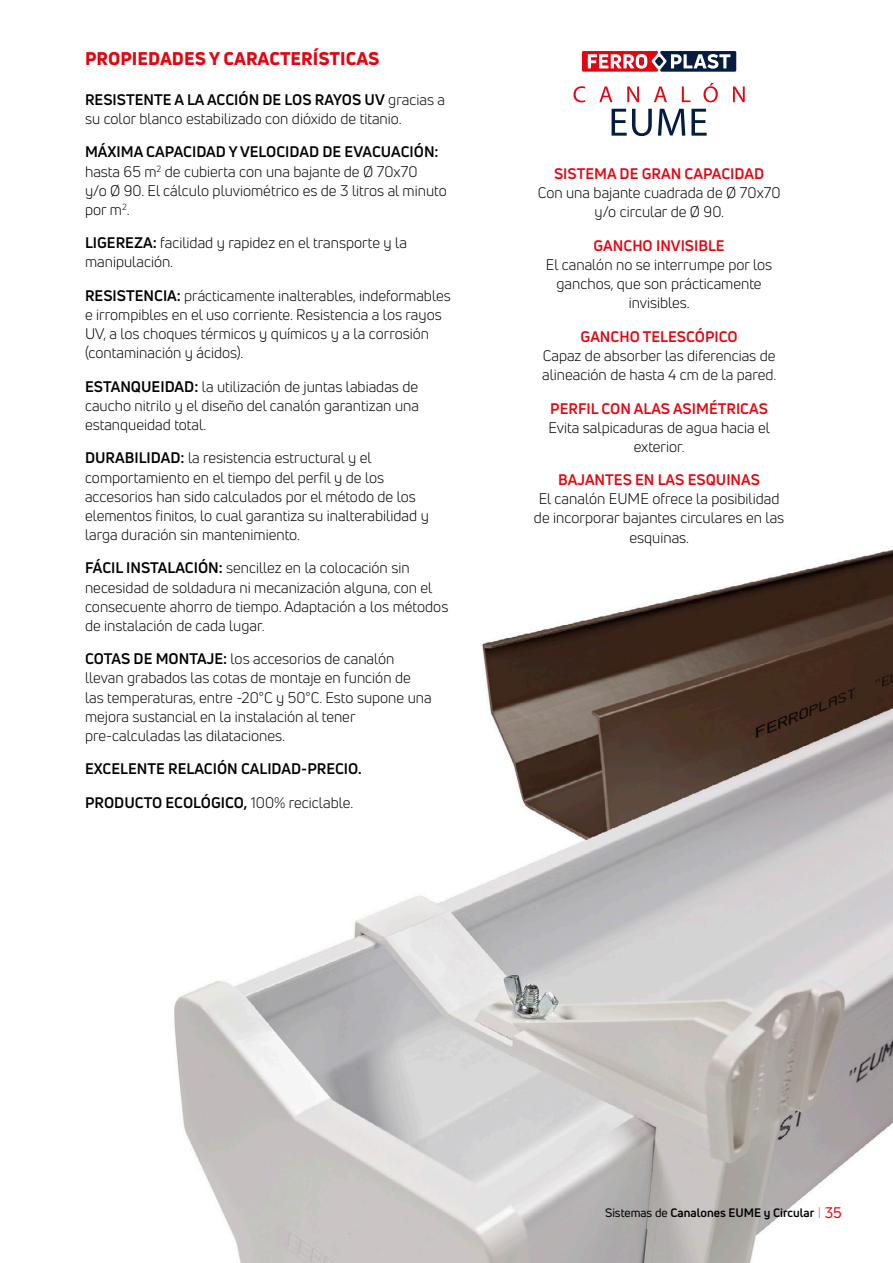
<style>
.page{position:relative;width:893px;height:1263px;background:#fff}
.page>*{position:absolute;margin:0;border:0;box-sizing:border-box;transform-origin:0 0}
.t1{font:800 18px "Uni Neue";color:#e30612}
.t2{font:15px/19.2px "Uni Neue";color:#000}
.t3{font:700 15px "Uni Neue";color:#e30612}
.t4{font:700 15px "Uni Neue";color:#000}
.t5{font:700 12px "Uni Neue";color:#000}
.s1{font-weight:700}
.s2{font-weight:400}
.s3{font-weight:100;font-size:15px}
.s4{font-weight:400;font-size:15px;color:#e30612}
</style>
<div class="page">
<img style="left:174px;top:52px;width:719px;height:1211px">
<svg style="left:573px;top:83px;width:172px;height:19px"></svg>
<svg style="left:612px;top:109px;width:95px;height:27px"></svg>
<svg style="left:582px;top:51px;width:154px;height:21px"></svg>
<p class="t1" style="left:85px;top:47px;width:296px">PROPIEDADES Y CARACTERÍSTICAS</p>
<p class="t2" style="left:85px;top:90px;width:361px"><span class="s1">RESISTENTE A LA ACCIÓN DE LOS RAYOS UV</span> gracias a su color blanco estabilizado con dióxido de titanio.</p>
<p class="t2" style="left:85px;top:142px;width:363px"><span class="s1">MÁXIMA CAPACIDAD Y VELOCIDAD DE EVACUACIÓN: </span>hasta 65 m<sup>2</sup> de cubierta con una bajante de Ø 70x70<br>y/o Ø 90. El cálculo pluviométrico es de 3 litros al minuto por m<sup>2</sup>.</p>
<p class="t2" style="left:85px;top:233px;width:323px"><span class="s1">LIGEREZA:</span> facilidad y rapidez en el transporte y la manipulación.</p>
<p class="t2" style="left:85px;top:286px;width:367px"><span class="s1">RESISTENCIA:</span> prácticamente inalterables, indeformables e irrompibles en el uso corriente. Resistencia a los rayos UV, a los choques térmicos y químicos y a la corrosión (contaminación y ácidos).</p>
<p class="t2" style="left:85px;top:377px;width:335px;text-align:justify"><span class="s1">ESTANQUEIDAD:</span> la utilización de juntas labiadas de caucho nitrilo y el diseño del canalón garantizan una estanqueidad total.</p>
<p class="t2" style="left:85px;top:448px;width:345px"><span class="s1">DURABILIDAD:</span> la resistencia estructural y el comportamiento en el tiempo del perfil y de los accesorios han sido calculados por el método de los elementos finitos, lo cual garantiza su inalterabilidad y larga duración sin mantenimiento.</p>
<p class="t2" style="left:85px;top:558px;width:365px"><span class="s1">FÁCIL INSTALACIÓN:</span> sencillez en la colocación sin necesidad de soldadura ni mecanización alguna, con el consecuente ahorro de tiempo. Adaptación a los métodos de instalación de cada lugar.</p>
<p class="t2" style="left:85px;top:649px;width:348px"><span class="s1">COTAS DE MONTAJE:</span> los accesorios de canalón llevan grabados las cotas de montaje en función de las temperaturas, entre -20°C y 50°C. Esto supone una mejora sustancial en la instalación al tener pre-calculadas las dilataciones.</p>
<p class="t4" style="left:85px;top:759px;width:278px">EXCELENTE RELACIÓN CALIDAD-PRECIO.</p>
<p class="t4" style="left:85px;top:793px;width:270px">PRODUCTO ECOLÓGICO, <span class="s2">100% reciclable.</span></p>
<p class="t3" style="left:554px;top:164px;width:212px">SISTEMA DE GRAN CAPACIDAD</p>
<p class="t2" style="left:538px;top:183px;width:244px;text-align:center">Con una bajante cuadrada de Ø 70x70 y/o circular de Ø 90.</p>
<p class="t3" style="left:593px;top:236px;width:133px">GANCHO INVISIBLE</p>
<p class="t2" style="left:546px;top:255px;width:228px;text-align:center">El canalón no se interrumpe por los ganchos, que son prácticamente invisibles.</p>
<p class="t3" style="left:581px;top:327px;width:159px">GANCHO TELESCÓPICO</p>
<p class="t2" style="left:542px;top:346px;width:236px">Capaz de absorber las diferencias de alineación de hasta 4 cm de la pared.</p>
<p class="t3" style="left:550px;top:399px;width:219px">PERFIL CON ALAS ASIMÉTRICAS</p>
<p class="t2" style="left:549px;top:418px;width:223px;text-align:center">Evita salpicaduras de agua hacia el exterior.</p>
<p class="t3" style="left:558px;top:470px;width:203px">BAJANTES EN LAS ESQUINAS</p>
<p class="t2" style="left:534px;top:489px;width:252px;text-align:center">El canalón EUME ofrece la posibilidad de incorporar bajantes circulares en las esquinas.</p>
<p class="t5" style="left:605px;top:1205px;width:238px"><span class="s2">Sistemas de</span> Canalones EUME y Circular <span class="s3">I</span> <span class="s4">35</span></p>
</div>
